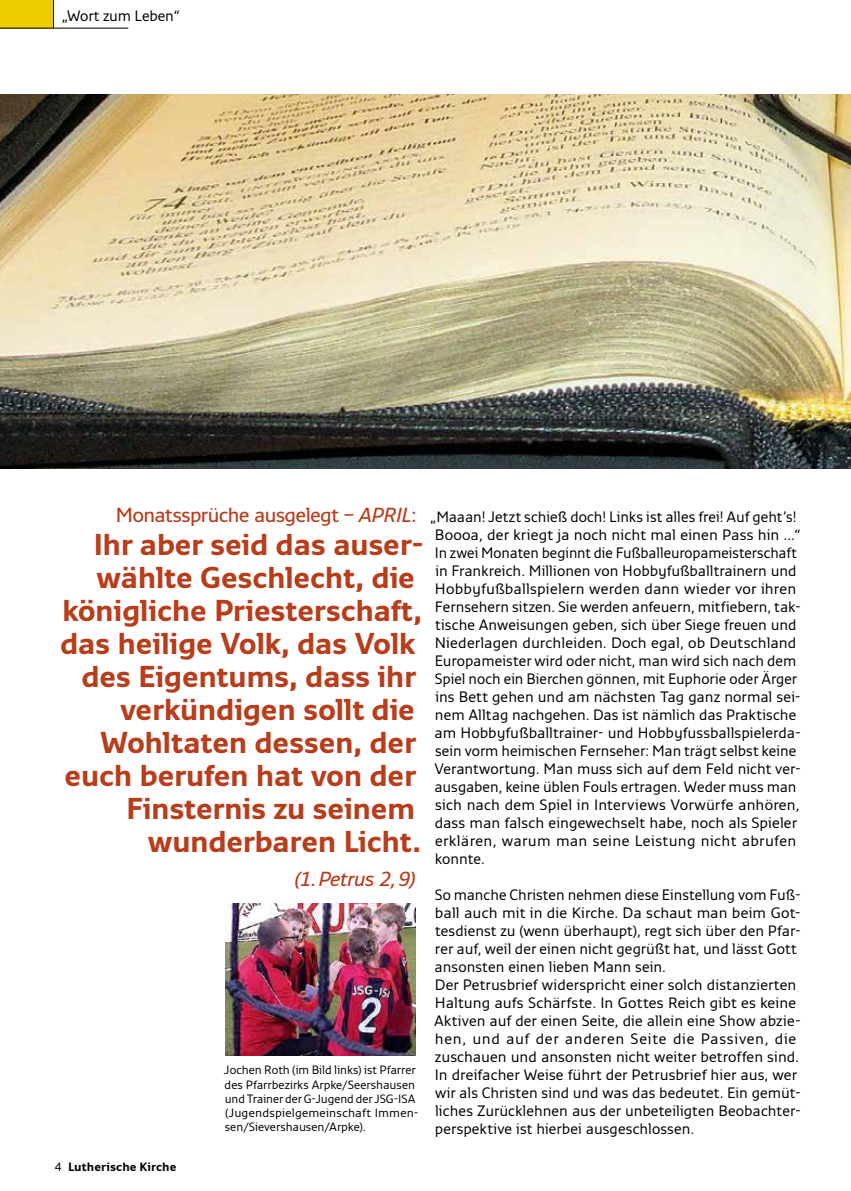
<style>
.page{position:relative;width:851px;height:1191px;background:#fff}
.page>*{position:absolute;margin:0;border:0;box-sizing:border-box;transform-origin:0 0}
.t1{font:700 30px/33px "Monitor";letter-spacing:-.02em;color:#b73d1b;text-align:right}
.t2{font:600 20.25px "Monitor";letter-spacing:-.025em;color:#b73d1b}
.t3{font:italic 600 20.25px "Monitor";color:#b73d1b}
.t4{font:15px/18px "Monitor";color:#000}
.t5{font:12px/14.2px "Monitor";color:#000}
.t6{font:700 12px "Monitor";color:#000}
.s1{font-style:italic}
.s2{font-weight:400}
</style>
<div class="page">
<img style="left:0;top:94px;width:850px;height:374px">
<img style="left:226px;top:903px;width:189px;height:152px">
<div style="left:0;top:0;width:54px;height:28px;background:#eecd00"></div>
<hr style="left:0;top:28px;width:128px;height:1px;background:#000">
<svg style="left:53px;top:0;width:1px;height:28px"></svg>
<p class="t4" style="left:62px;top:6px;width:119px">„Wort zum Leben“</p>
<h2 class="t2" style="left:116px;top:502px;width:302px">Monatssprüche ausgelegt – <span class="s1">APRIL</span>:</h2>
<p class="t1" style="left:60px;top:527px;width:365px">Ihr aber seid das auser&shy;wählte Geschlecht, die königliche Priesterschaft, das heilige Volk, das Volk des Eigentums, dass ihr verkündigen sollt die<br>Wohltaten dessen, der euch berufen hat von der<br>Finsternis zu seinem wunderbaren Licht.</p>
<h2 class="t3" style="left:294px;top:866px;width:123px">(1.Petrus 2,9)</h2>
<p class="t5" style="left:224px;top:1062px;width:196px">Jochen Roth (im Bild links) ist Pfarrer des Pfarrbezirks Arpke/Seershausen und Trainer der G-Jugend der JSG-ISA (Jugendspielgemeinschaft Immen&shy;sen/Sievershausen/Arpke).</p>
<p class="t4" style="left:430px;top:507px;width:372px">„Maaan! Jetzt schieß doch! Links ist alles frei! Auf geht’s!<br>Boooa, der kriegt ja noch nicht mal einen Pass hin ...“ In zwei Monaten beginnt die Fußballeuropameisterschaft in Frankreich. Millionen von Hobbyfußballtrainern und Hobbyfußballspielern werden dann wieder vor ihren Fernsehern sitzen. Sie werden anfeuern, mitfiebern, tak&shy;tische Anweisungen geben, sich über Siege freuen und Niederlagen durchleiden. Doch egal, ob Deutschland Europameister wird oder nicht, man wird sich nach dem Spiel noch ein Bierchen gönnen, mit Euphorie oder Ärger ins Bett gehen und am nächsten Tag ganz normal sei&shy;nem Alltag nachgehen. Das ist nämlich das Praktische am Hobbyfußballtrainer- und Hobbyfussballspielerda&shy;sein vorm heimischen Fernseher: Man trägt selbst keine Verantwortung. Man muss sich auf dem Feld nicht ver&shy;ausgaben, keine üblen Fouls ertragen. Weder muss man sich nach dem Spiel in Interviews Vorwürfe anhören, dass man falsch eingewechselt habe, noch als Spieler erklären, warum man seine Leistung nicht abrufen konnte.</p>
<p class="t4" style="left:434px;top:885px;width:368px">So manche Christen nehmen diese Einstellung vom Fuß&shy;ball auch mit in die Kirche. Da schaut man beim Got&shy;tesdienst zu (wenn überhaupt), regt sich über den Pfar&shy;rer auf, weil der einen nicht gegrüßt hat, und lässt Gott ansonsten einen lieben Mann sein.<br>Der Petrusbrief widerspricht einer solch distanzierten Haltung aufs Schärfste. In Gottes Reich gibt es keine Aktiven auf der einen Seite, die allein eine Show abzie&shy;hen, und auf der anderen Seite die Passiven, die zuschauen und ansonsten nicht weiter betroffen sind.<br>In dreifacher Weise führt der Petrusbrief hier aus, wer wir als Christen sind und was das bedeutet. Ein gemüt&shy;liches Zurücklehnen aus der unbeteiligten Beobachter&shy;perspektive ist hierbei ausgeschlossen.</p>
<p class="t6" style="left:54px;top:1159px;width:124px"><span class="s2">4</span> Lutherische Kirche</p>
</div>
